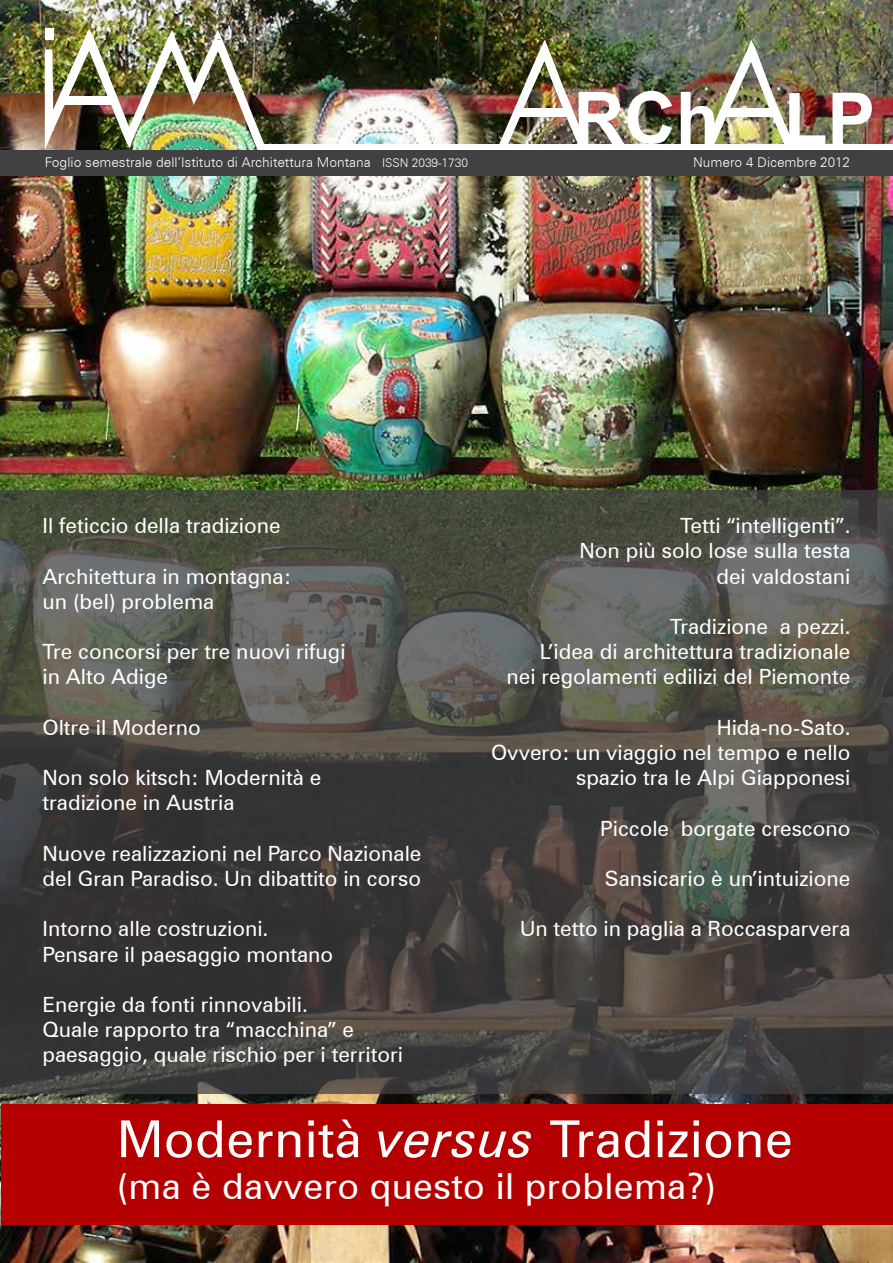
<style>
.page{position:relative;width:893px;height:1263px;background:#fff}
.page>*{position:absolute;margin:0;border:0;box-sizing:border-box;transform-origin:0 0}
.t1{font:700 71.7px "Arial";color:#fff}
.t2{font:51px "Zurich BT";letter-spacing:.01em;color:#fff}
.t3{font:36px "Zurich BT";letter-spacing:.01em;color:#fff}
.t4{font:21px/25.2px "Zurich BT";color:#fff}
.t5{font:300 13.5px "Zurich BT";color:#fff}
.s1{font-size:12px}
.s2{font-style:italic}
</style>
<div class="page">
<img style="left:0;top:0;width:893px;height:1263px">
<img style="left:45px;top:29px;width:220px;height:121px">
<div style="left:63px;top:96px;width:54px;height:9px;background:#fff"></div>
<div style="left:45px;top:28px;width:8px;height:12px;background:#fff"></div>
<img style="left:499px;top:40px;width:294px;height:104px">
<div style="left:517px;top:108px;width:51px;height:9px;background:#fff"></div>
<div style="left:258px;top:144px;width:635px;height:6px;background:#fff"></div>
<div style="left:0;top:150px;width:893px;height:26px;background:#414042"></div>
<div style="left:1px;top:1105px;width:891px;height:120px;background:#b40000"></div>
<svg style="left:0;top:490px;width:893px;height:603px;background:#494843"></svg>
<h1 class="t1" style="left:784px;top:71px;width:93px">LP</h1>
<p class="t5" style="left:45px;top:154px;width:425px">Foglio semestrale dell’Istituto di Architettura Montana <span class="s1">ISSN 2039-1730</span></p>
<p class="t5" style="left:693px;top:154px;width:158px">Numero 4 Dicembre 2012</p>
<p class="t4" style="left:43px;top:513px;width:240px">Il feticcio della tradizione</p>
<p class="t4" style="left:43px;top:563px;width:250px">Architettura in montagna: un (bel) problema</p>
<p class="t4" style="left:43px;top:639px;width:305px">Tre concorsi per tre nuovi rifugi in Alto Adige</p>
<p class="t4" style="left:43px;top:714px;width:160px">Oltre il Moderno</p>
<p class="t4" style="left:43px;top:765px;width:280px">Non solo kitsch: Modernità e tradizione in Austria</p>
<p class="t4" style="left:43px;top:840px;width:380px">Nuove realizzazioni nel Parco Nazionale del Gran Paradiso. Un dibattito in corso</p>
<p class="t4" style="left:43px;top:916px;width:292px">Intorno alle costruzioni.<br>Pensare il paesaggio montano</p>
<p class="t4" style="left:43px;top:992px;width:362px">Energie da fonti rinnovabili.<br>Quale rapporto tra “macchina” e paesaggio, quale rischio per i territori</p>
<p class="t4" style="left:579px;top:513px;width:273px;text-align:right">Tetti “intelligenti”.<br>Non più solo lose sulla testa dei valdostani</p>
<p class="t4" style="left:506px;top:614px;width:346px;text-align:right">Tradizione a pezzi.<br>L’idea di architettura tradizionale nei regolamenti edilizi del Piemonte</p>
<p class="t4" style="left:491px;top:714px;width:361px;text-align:right">Hida-no-Sato.<br>Ovvero: un viaggio nel tempo e nello spazio tra le Alpi Giapponesi</p>
<p class="t4" style="left:600px;top:815px;width:252px">Piccole borgate crescono</p>
<p class="t4" style="left:605px;top:866px;width:247px">Sansicario è un’intuizione</p>
<p class="t4" style="left:520px;top:916px;width:332px">Un tetto in paglia a Roccasparvera</p>
<h2 class="t2" style="left:117px;top:1108px;width:677px">Modernità <span class="s2">versus</span> Tradizione</h2>
<h3 class="t3" style="left:117px;top:1164px;width:601px">(ma è davvero questo il problema?)</h3>
</div>
